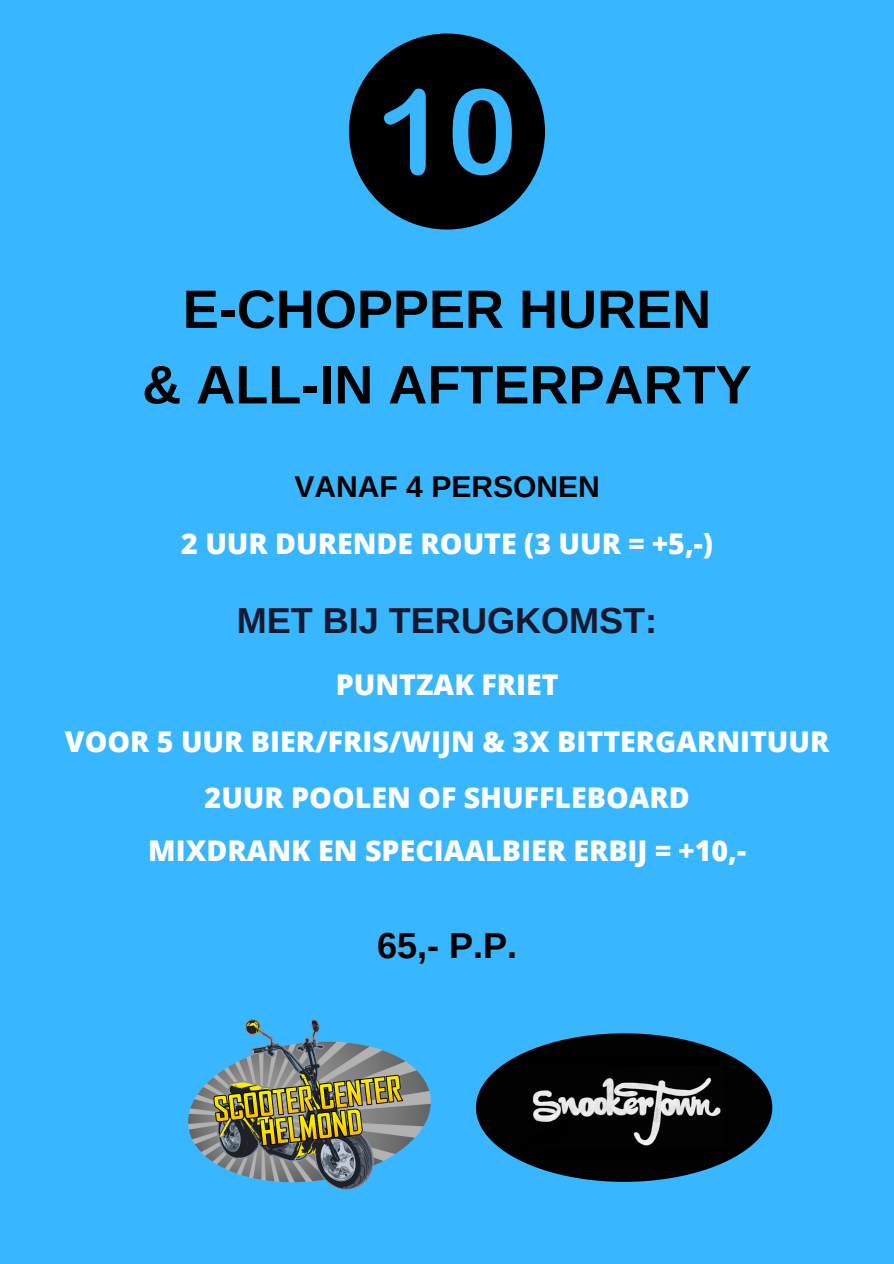
<style>
.page{position:relative;width:894px;height:1264px;background:#fff}
.page>*{position:absolute;margin:0;border:0;box-sizing:border-box;transform-origin:0 0}
.t1{font:700 54px "Arimo";color:#000}
.t2{font:700 36px "Arimo";color:#16192d}
.t3{font:700 36px "Arimo";color:#000}
.t4{font:700 30px "Arimo";color:#000}
.t5{font:800 28.5px "Open Sans";color:#fff}
</style>
<div class="page">
<div style="left:0;top:0;width:893px;height:1263px;background:#38b6ff"></div>
<img style="left:188px;top:1019px;width:243px;height:172px">
<div style="left:349px;top:34px;width:196px;height:195px;background:#000;border-radius:50%"></div>
<svg style="left:384px;top:89px;width:41px;height:86px"></svg>
<svg style="left:452px;top:88px;width:59px;height:87px"></svg>
<svg style="left:476px;top:1033px;width:296px;height:148px"></svg>
<img style="left:523px;top:1059px;width:201px;height:96px">
<p class="t1" style="left:183px;top:279px;width:530px">E-CHOPPER HUREN</p>
<p class="t1" style="left:142px;top:354px;width:610px">&amp; ALL-IN AFTERPARTY</p>
<p class="t4" style="left:294px;top:470px;width:307px">VANAF 4 PERSONEN</p>
<p class="t5" style="left:181px;top:524px;width:533px">2 UUR DURENDE ROUTE (3 UUR = +5,-)</p>
<p class="t2" style="left:237px;top:600px;width:421px">MET BIJ TERUGKOMST:</p>
<p class="t5" style="left:336px;top:664px;width:224px">PUNTZAK FRIET</p>
<p class="t5" style="left:65px;top:721px;width:765px">VOOR 5 UUR BIER/FRIS/WIJN &amp; 3X BITTERGARNITUUR</p>
<p class="t5" style="left:204px;top:777px;width:486px">2UUR POOLEN OF SHUFFLEBOARD</p>
<p class="t5" style="left:148px;top:830px;width:599px">MIXDRANK EN SPECIAALBIER ERBIJ = +10,-</p>
<p class="t3" style="left:377px;top:925px;width:141px">65,- P.P.</p>
</div>
